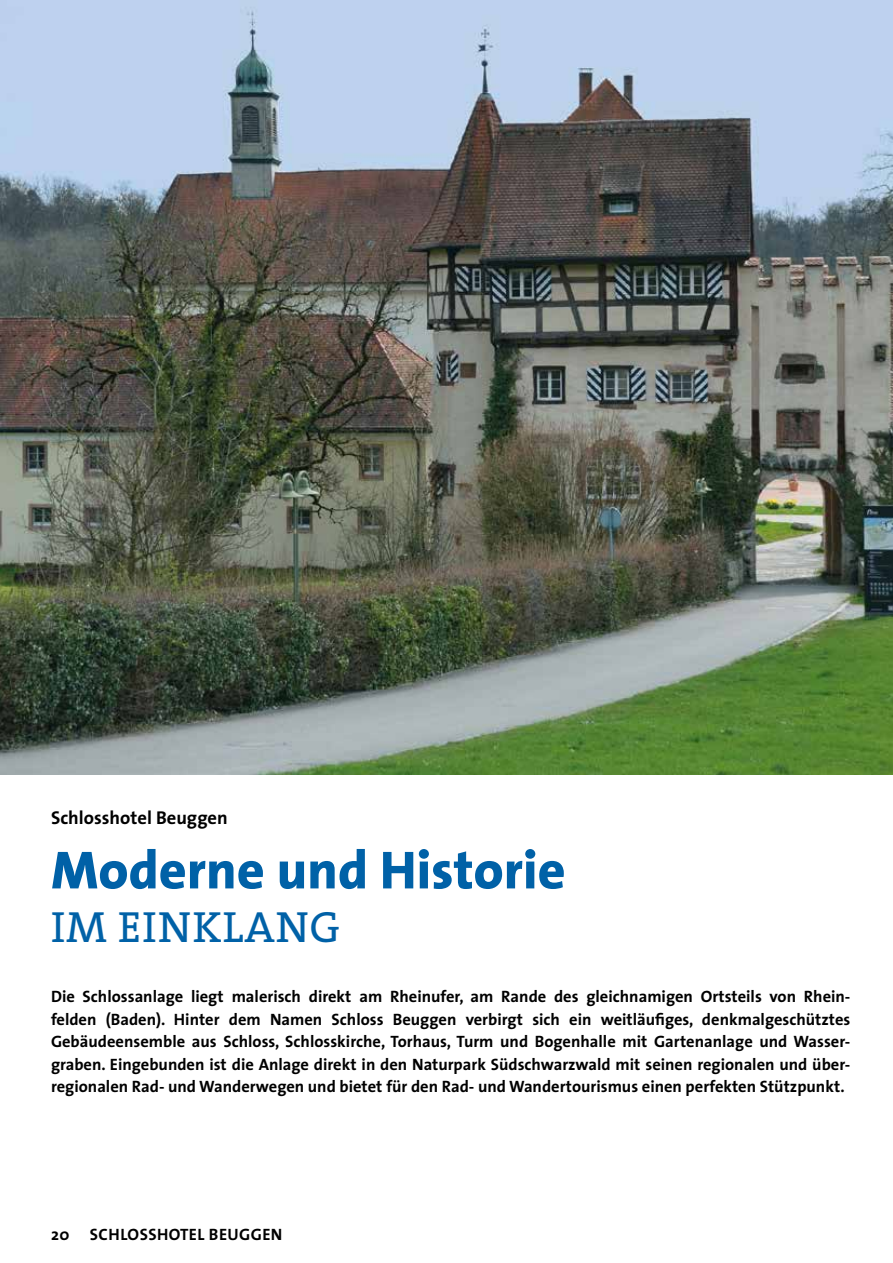
<style>
.page{position:relative;width:893px;height:1263px;background:#fff}
.page>*{position:absolute;margin:0;border:0;box-sizing:border-box;transform-origin:0 0}
.t1{font:800 54px "The Sans";color:#0061a7}
.t2{font:43.95px "The Serif";letter-spacing:.02em;color:#0061a7}
.t3{font:700 18.6px "The Sans";color:#000}
.t4{font:700 16.5px/22.5px "The Sans";color:#000;text-align:justify}
.t5{font:700 16.5px "The Sans";letter-spacing:.025em;color:#000}
</style>
<div class="page">
<img style="left:0;top:0;width:893px;height:774px">
<p class="t3" style="left:51px;top:802px;width:178px">Schlosshotel Beuggen</p>
<h1 class="t1" style="left:51px;top:825px;width:516px">Moderne und Historie</h1>
<h2 class="t2" style="left:51px;top:891px;width:291px">IM EINKLANG</h2>
<p class="t4" style="left:51px;top:985px;width:801px">Die Schlossanlage liegt malerisch direkt am Rheinufer, am Rande des gleichnamigen Ortsteils von Rhein&shy;felden (Baden). Hinter dem Namen Schloss Beuggen verbirgt sich ein weitläufiges, denkmalgeschütztes Gebäudeensemble aus Schloss, Schlosskirche, Torhaus, Turm und Bogenhalle mit Gartenanlage und Wasser&shy;graben. Eingebunden ist die Anlage direkt in den Naturpark Südschwarzwald mit seinen regionalen und über&shy;regionalen Rad- und Wanderwegen und bietet für den Rad- und Wandertourismus einen perfekten Stützpunkt.</p>
<p class="t5" style="left:51px;top:1221px;width:233px">20 SCHLOSSHOTEL BEUGGEN</p>
</div>
